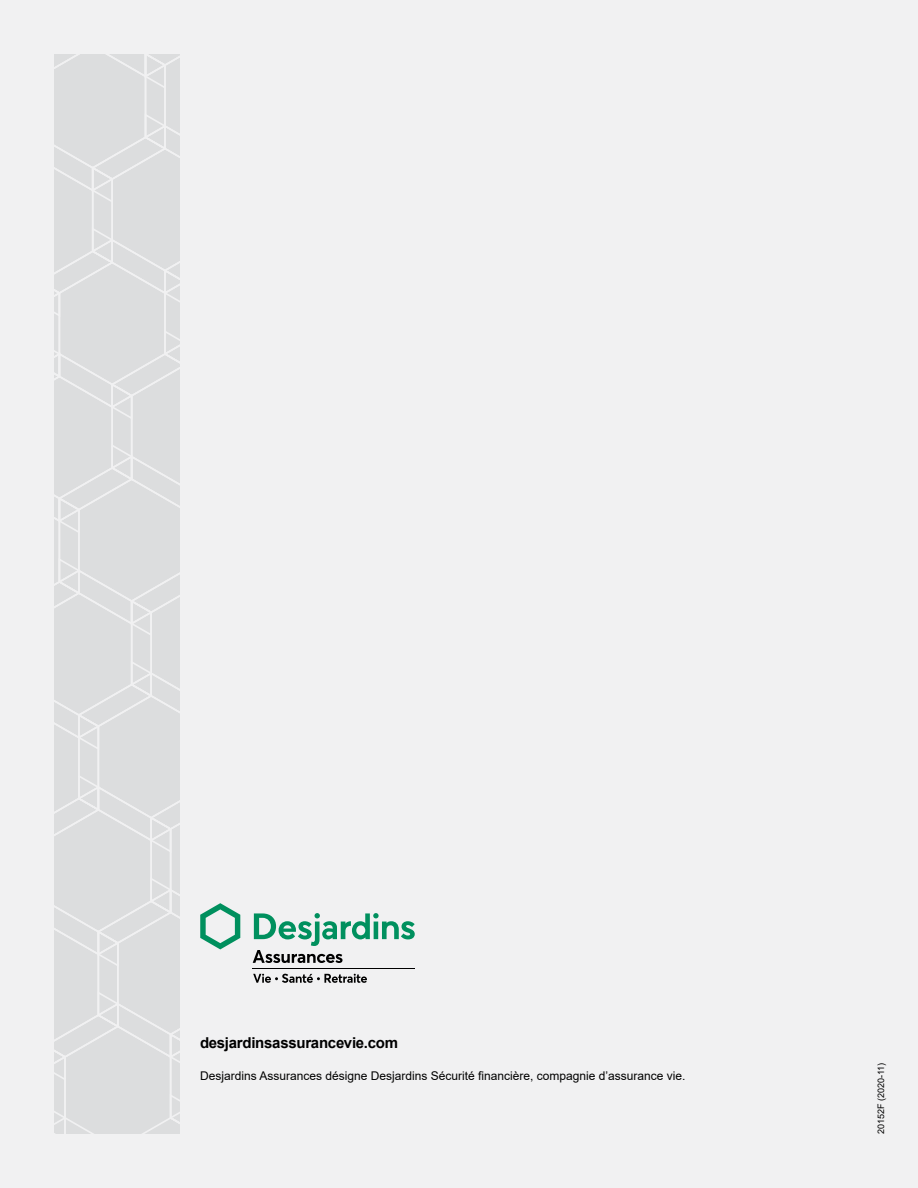
<style>
.page{position:relative;width:918px;height:1188px;background:#f1f1f2}
.page>*{position:absolute;margin:0;border:0;box-sizing:border-box;transform-origin:0 0}
.t1{font:700 15px "Arial";letter-spacing:-.015em;color:#000}
.t2{font:12px "Arial";color:#000}
.t3{font:9px "Arial";color:#000}
</style>
<div class="page">
<svg style="left:54px;top:54px;width:126px;height:1080px;background:#dddedf"></svg>
<svg style="left:253px;top:974px;width:114px;height:9px"></svg>
<hr style="left:253px;top:968px;width:162px;height:1px;background:#000">
<svg style="left:200px;top:903px;width:40px;height:46px"></svg>
<svg style="left:253px;top:913px;width:162px;height:50px"></svg>
<p class="t1" style="left:200px;top:1032px;width:200px">desjardinsassurancevie.com</p>
<p class="t2" style="left:200px;top:1068px;width:487px">Desjardins Assurances désigne Desjardins Sécurité financière, compagnie d’assurance vie.</p>
<p class="t3" style="left:875px;top:1134px;width:73px;rotate:-90deg">20152F (2020-11)</p>
</div>
